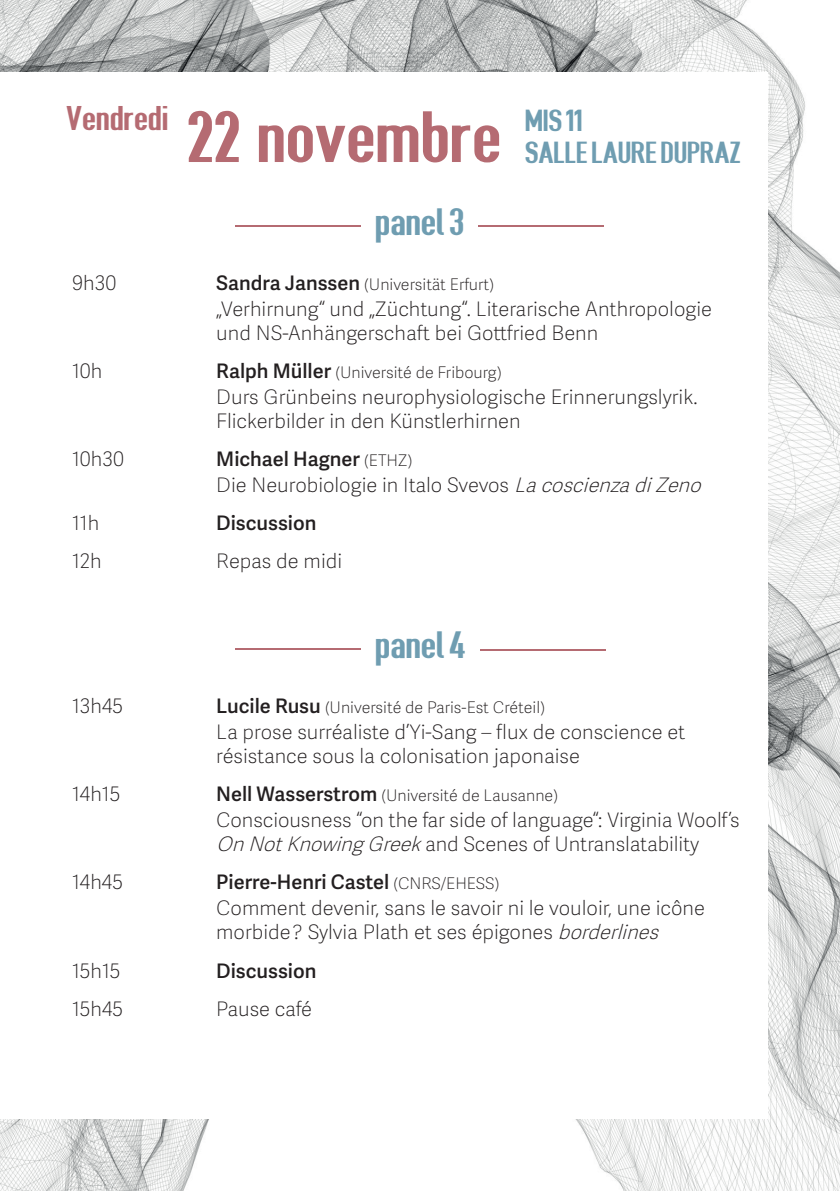
<style>
.page{position:relative;width:840px;height:1191px;background:#fff}
.page>*{position:absolute;margin:0;border:0;box-sizing:border-box;transform-origin:0 0}
.t1{font:76px "Give A Hoot Ex Bd Ext";color:#b56b72}
.t2{font:40px "Give A Hoot Ex Bd Ext";color:#6f9db1}
.t3{font:36px "Give A Hoot Ex Bd Ext";color:#b56b72}
.t4{font:32px "Give A Hoot Ex Bd Ext";color:#6f9db1}
.t5{font:100 20px/24px "Adelle Sans Devanagari";color:#231f20}
.t6{font:600 20px "Adelle Sans Devanagari";color:#231f20}
.t7{font:100 16px "Adelle Sans Devanagari";color:#231f20}
.s1{font-weight:600;font-size:20px}
.s2{font-weight:600}
.s3{font-size:16px}
.s4{font-style:italic}
</style>
<div class="page">
<img style="left:0;top:0;width:839px;height:1191px">
<div style="left:0;top:72px;width:767px;height:1047px;background:#fff"></div>
<hr style="left:478px;top:225px;width:125px;height:2px;background:#b56b72">
<hr style="left:235px;top:225px;width:125px;height:2px;background:#b56b72">
<hr style="left:479px;top:649px;width:126px;height:1px;background:#b56b72">
<hr style="left:235px;top:648px;width:125px;height:2px;background:#b56b72">
<h3 class="t3" style="left:66px;top:98px;width:103px">Vendredi</h3>
<h3 class="t4" style="left:524px;top:103px;width:59px">MIS 11</h3>
<h1 class="t1" style="left:186px;top:95px;width:315px">22 novembre</h1>
<h3 class="t4" style="left:524px;top:135px;width:217px">SALLE LAURE DUPRAZ</h3>
<h2 class="t2" style="left:375px;top:200px;width:91px">panel 3</h2>
<p class="t5" style="left:72px;top:272px;width:46px">9h30</p>
<p class="t7" style="left:216px;top:273px;width:279px"><span class="s1">Sandra Janssen</span> (Universität Erfurt)</p>
<p class="t5" style="left:216px;top:298px;width:497px">„Verhirnung“ und „Züchtung“. Literarische Anthropologie und NS-Anhängerschaft bei Gottfried Benn</p>
<p class="t5" style="left:72px;top:360px;width:32px">10h</p>
<p class="t7" style="left:216px;top:361px;width:286px"><span class="s1">Ralph Müller</span> (Université de Fribourg)</p>
<p class="t5" style="left:216px;top:386px;width:482px">Durs Grünbeins neurophysiologische Erinnerungslyrik.<br>Flickerbilder in den Künstlerhirnen</p>
<p class="t5" style="left:72px;top:448px;width:53px">10h30</p>
<p class="t5" style="left:216px;top:447px;width:494px;line-height:26px"><span class="s2">Michael Hagner</span> <span class="s3">(ETHZ)<br></span>Die Neurobiologie in Italo Svevos <span class="s4">LacoscienzadiZeno</span></p>
<p class="t5" style="left:72px;top:512px;width:29px">11h</p>
<p class="t6" style="left:216px;top:511px;width:102px">Discussion</p>
<p class="t5" style="left:72px;top:550px;width:31px">12h</p>
<p class="t5" style="left:216px;top:550px;width:127px">Repas de midi</p>
<h2 class="t2" style="left:375px;top:623px;width:92px">panel 4</h2>
<p class="t5" style="left:72px;top:695px;width:53px">13h45</p>
<p class="t7" style="left:216px;top:696px;width:330px"><span class="s1">Lucile Rusu</span> (Université de Paris-Est Créteil)</p>
<p class="t5" style="left:216px;top:721px;width:470px">La prose surréaliste d’Yi-Sang – flux de conscience et résistance sous la colonisation japonaise</p>
<p class="t5" style="left:72px;top:783px;width:50px">14h15</p>
<p class="t7" style="left:216px;top:784px;width:343px"><span class="s1">Nell Wasserstrom</span> (Université de Lausanne)</p>
<p class="t5" style="left:216px;top:809px;width:524px">Consciousness “on the far side of language“: Virginia Woolf’s<br><span class="s4">OnNotKnowingGreek</span>and Scenes of Untranslatability</p>
<p class="t5" style="left:72px;top:871px;width:52px">14h45</p>
<p class="t5" style="left:216px;top:870px;width:490px;line-height:26px"><span class="s2">Pierre-Henri Castel</span> <span class="s3">(CNRS/EHESS)<br></span>Comment devenir, sans le savoir ni le vouloir, une icône</p>
<p class="t5" style="left:216px;top:921px;width:451px">morbide ? Sylvia Plath et ses épigones <span class="s4">borderlines</span></p>
<p class="t5" style="left:72px;top:959px;width:50px">15h15</p>
<p class="t6" style="left:216px;top:959px;width:102px">Discussion</p>
<p class="t5" style="left:72px;top:997px;width:52px">15h45</p>
<p class="t5" style="left:216px;top:997px;width:97px">Pause café</p>
</div>
